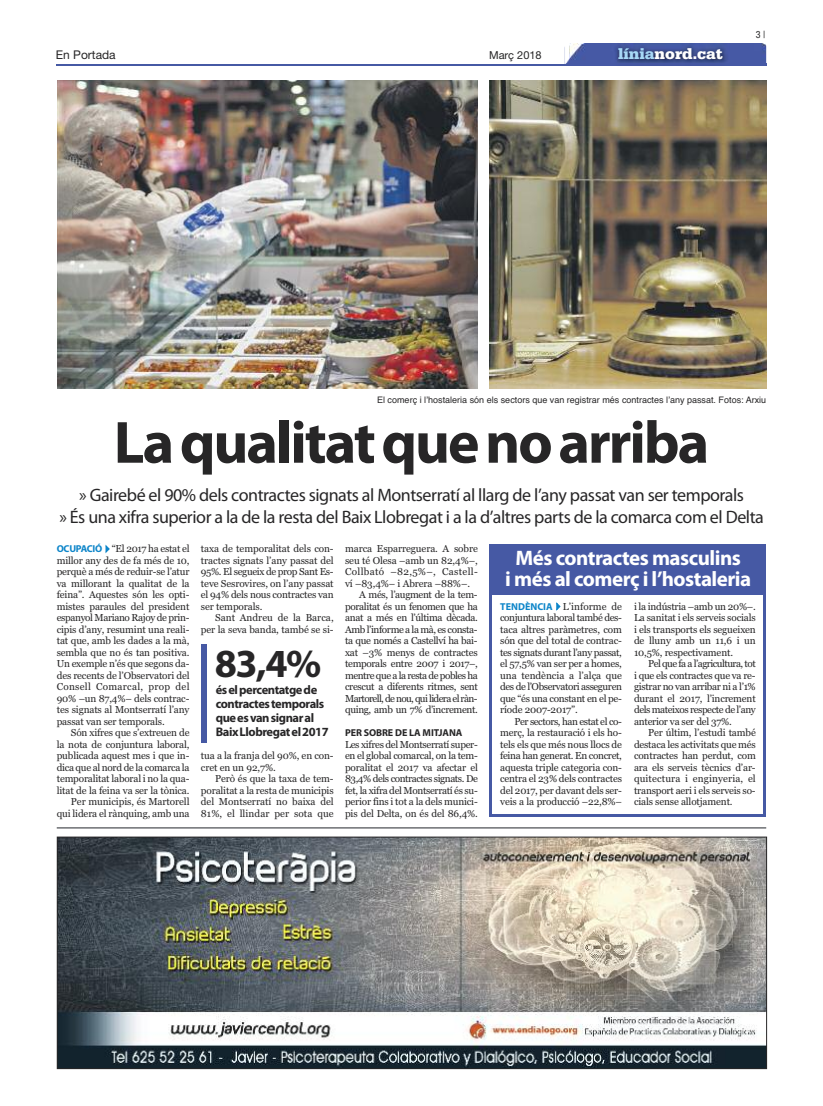
<style>
.page{position:relative;width:823px;height:1106px;background:#fff}
.page>*{position:absolute;margin:0;border:0;box-sizing:border-box;transform-origin:0 0}
.t1{font:700 60px "Myriad Pro";letter-spacing:-.035em;color:#272627}
.t2{font:700 40px "Myriad Pro";color:#272627}
.t3{font:700 21px/21px "Myriad Pro";letter-spacing:-.025em;color:#fff;text-align:center}
.t4{font:18px/22px "Myriad Pro";letter-spacing:-.025em;color:#272627;text-align:center}
.t5{font:900 16px "Serifa";color:#fff}
.t6{font:700 12.5px/14px "Myriad Pro";letter-spacing:-.035em;color:#272627}
.t7{font:12px "Helvetica Neue";color:#272627}
.t8{font:11px "Helvetica Neue";color:#272627}
.t9{font:10px/11.5px "Georgia";letter-spacing:-.015em;color:#272627;text-align:justify}
.t10{font:10px "Georgia";letter-spacing:-.035em;color:#272627}
.t11{font:10px "Georgia";letter-spacing:-.065em;color:#272627}
.t12{font:10px "Georgia";letter-spacing:-.04em;color:#272627}
.t13{font:10px "Georgia";letter-spacing:-.045em;color:#272627}
.t14{font:10px "Georgia";letter-spacing:.03em;color:#272627}
.t15{font:700 10px "Myriad Pro";letter-spacing:-.01em;color:#272627}
.t16{font:condensed 10px "Helvetica Neue";color:#272627}
.t17{font:9px "Helvetica";color:#272627}
.s1{color:#a7d8f7}
.s2{font-family:"Myriad Pro";font-weight:700;color:#0d85c9}
.s3{color:#0d85c9}
</style>
<div class="page">
<hr style="left:57px;top:64px;width:708px;height:1px;background:#4659a4">
<img style="left:569px;top:43px;width:198px;height:23px">
<svg style="left:564px;top:47px;width:5px;height:17px"></svg>
<img style="left:569px;top:44px;width:196px;height:21px">
<img style="left:59px;top:838px;width:705px;height:229px">
<div style="left:57px;top:836px;width:709px;height:233px;border:1px solid #272627"></div>
<hr style="left:57px;top:827px;width:708px;height:1px;background:#23262b">
<img style="left:57px;top:80px;width:420px;height:308px">
<hr style="left:489px;top:544px;width:2px;height:273px;background:#4659a4">
<hr style="left:490px;top:814px;width:274px;height:3px;background:#4659a4">
<div style="left:489px;top:544px;width:276px;height:51px;background:#4659a4"></div>
<hr style="left:763px;top:544px;width:2px;height:273px;background:#4659a4">
<div style="left:201px;top:644px;width:5px;height:98px;background:#4659a4"></div>
<img style="left:489px;top:80px;width:276px;height:308px">
<p class="t7" style="left:56px;top:48px;width:61px">En Portada</p>
<h3 class="t5" style="left:617px;top:48px;width:106px"><span class="s1">línia</span>nord.cat</h3>
<p class="t8" style="left:489px;top:48px;width:54px">Març 2018</p>
<p class="t16" style="left:755px;top:31px;width:11px">3|</p>
<p class="t17" style="left:377px;top:394px;width:390px">El comerç i l’hostaleria són els sectors que van registrar més contractes l’any passat. Fotos: Arxiu</p>
<h1 class="t1" style="left:114px;top:420px;width:596px">Laqualitatquenoarriba</h1>
<h3 class="t4" style="left:59px;top:485px;width:705px">» Gairebé el 90% dels contractes signats al Montserratí al llarg de l’any passat van ser temporals<br>» És una xifra superior a la de la resta del Baix Llobregat i a la d’altres parts de la comarca com el Delta</h3>
<p class="t9" style="left:57px;top:543px;width:134px"><span class="s2">OCUPACIÓ</span><span class="s3">✔</span>“El 2017 ha estat el millor any des de fa més de 10, perquè a més de reduir-se l’atur va millorant la qualitat de la feina”. Aquestes són les opti&shy;mistes paraules del president espanyol Mariano Rajoy de prin&shy;cipis d’any, resumint una reali&shy;tat que, amb les dades a la mà, sembla que no és tan positiva.<br>Un exemple n’és que segons da&shy;des recents de l’Observatori del Consell Comarcal, prop del 90% –un 87,4%– dels contrac&shy;tes signats al Montserratí l’any passat van ser temporals.</p>
<p class="t9" style="left:57px;top:727px;width:134px;text-align:right">Són xifres que s’extreuen de<br>la nota de conjuntura laboral, publicada aquest mes i que in&shy;dica que al nord de la comarca la temporalitat laboral i no la qua&shy;litat de la feina va ser la tònica.<br>Per municipis, és Martorell qui lidera el rànquing, amb una</p>
<p class="t9" style="left:201px;top:543px;width:134px">taxa de temporalitat dels con&shy;tractes signats l’any passat del 95%. El segueix de prop Sant Es&shy;teve Sesrovires, on l’any passat el 94% dels nous contractes van ser temporals.</p>
<p class="t9" style="left:201px;top:612px;width:134px;text-align:right">Sant Andreu de la Barca, per la seva banda, també se si-</p>
<h2 class="t2" style="left:214px;top:648px;width:108px">83,4%</h2>
<p class="t6" style="left:215px;top:683px;width:114px">éselpercentatgede contractestemporals queesvansignaral<br>BaixLlobregatel2017</p>
<p class="t9" style="left:201px;top:750px;width:134px">tua a la franja del 90%, en con&shy;cret en un 92,7%.</p>
<p class="t9" style="left:201px;top:773px;width:134px;text-indent:14px">Però és que la taxa de tem&shy;poralitat a la resta de municipis del Montserratí no baixa del 81%, el llindar per sota que</p>
<p class="t9" style="left:345px;top:543px;width:134px">marca Esparreguera. A sobre</p>
<p class="t9" style="left:345px;top:554px;width:134px">seu té Olesa –amb un 82,4%–,</p>
<p class="t14" style="left:345px;top:566px;width:134px">Collbató –82,5%–, Castell-</p>
<p class="t9" style="left:345px;top:577px;width:126px">ví –83,4%– i Abrera –88%–.</p>
<p class="t10" style="left:359px;top:589px;width:120px">A més, l’augment de la tem-</p>
<p class="t10" style="left:345px;top:600px;width:134px">poralitat és un fenomen que ha</p>
<p class="t10" style="left:345px;top:612px;width:134px">anat a més en l’última dècada.</p>
<p class="t12" style="left:345px;top:623px;width:134px">Amb l’informe a la mà, es consta-</p>
<p class="t10" style="left:345px;top:635px;width:134px">ta que només a Castellví ha bai-</p>
<p class="t9" style="left:345px;top:646px;width:134px">xat –3% menys de contractes</p>
<p class="t10" style="left:345px;top:658px;width:134px">temporals entre 2007 i 2017–,</p>
<p class="t13" style="left:345px;top:669px;width:134px">mentre que a la resta de pobles ha</p>
<p class="t10" style="left:345px;top:681px;width:134px">crescut a diferents ritmes, sent</p>
<p class="t11" style="left:345px;top:692px;width:134px">Martorell, de nou, qui lidera el ràn-</p>
<p class="t10" style="left:345px;top:704px;width:134px">quing, amb un 7% d’increment.</p>
<p class="t15" style="left:345px;top:729px;width:119px">PER SOBRE DE LA MITJANA</p>
<p class="t9" style="left:345px;top:738px;width:134px">Les xifres del Montserratí super&shy;en el global comarcal, on la tem&shy;poralitat el 2017 va afectar el 83,4% dels contractes signats. De fet, la xifra del Montserratí és su&shy;perior fins i tot a la dels munici&shy;pis del Delta, on és del 86,4%.</p>
<h3 class="t3" style="left:505px;top:549px;width:247px">Més contractes masculins<br>i més al comerç i l’hostaleria</h3>
<p class="t9" style="left:500px;top:600px;width:123px"><span class="s2">TENDÈNCIA</span><span class="s3">✔</span>L’informe de conjuntura laboral també des&shy;taca altres paràmetres, com són que del total de contrac&shy;tes signats durant l’any passat, el 57,5% van ser per a homes, una tendència a l’alça que des de l’Observatori asseguren que “és una constant en el pe&shy;ríode 2007-2017”.</p>
<p class="t9" style="left:500px;top:715px;width:123px;text-indent:14px">Per sectors, han estat el co&shy;merç, la restauració i els ho&shy;tels els que més nous llocs de feina han generat. En concret, aquesta triple categoria con&shy;centra el 23% dels contractes del 2017, per davant dels ser&shy;veis a la producció –22,8%–</p>
<p class="t9" style="left:633px;top:600px;width:123px">i la indústria –amb un 20%–.<br>La sanitat i els serveis socials i els transports els segueixen de lluny amb un 11,6 i un 10,5%, respectivament.</p>
<p class="t9" style="left:633px;top:658px;width:123px;text-indent:14px">Pel que fa a l’agricultura, tot i que els contractes que va re&shy;gistrar no van arribar ni a l’1% durant el 2017, l’increment dels mateixos respecte de l’any anterior va ser del 37%.</p>
<p class="t9" style="left:633px;top:727px;width:123px;text-indent:14px">Per últim, l’estudi també destaca les activitats que més contractes han perdut, com ara els serveis tècnics d’ar&shy;quitectura i enginyeria, el transport aeri i els serveis so&shy;cials sense allotjament.</p>
</div>
